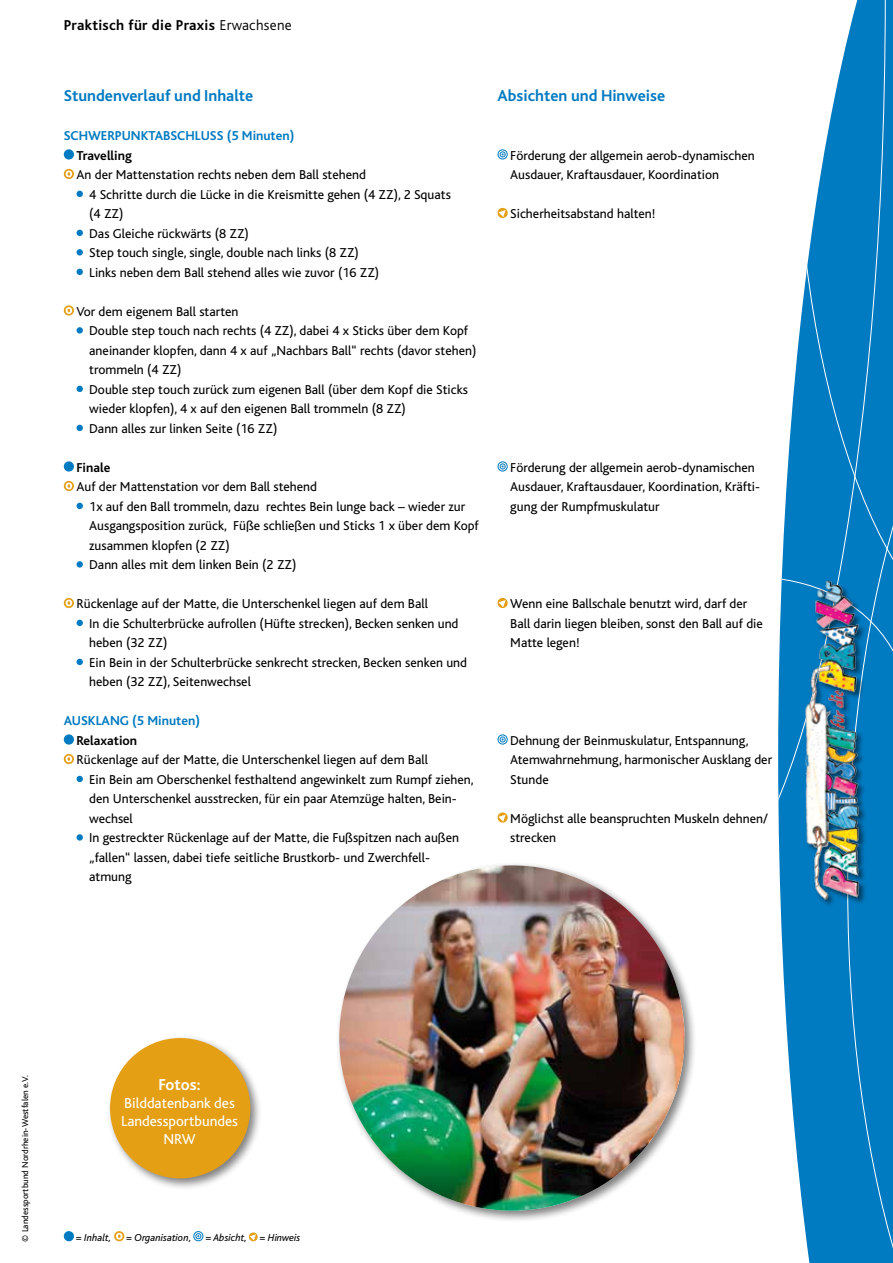
<style>
.page{position:relative;width:893px;height:1263px;background:#fff}
.page>*{position:absolute;margin:0;border:0;box-sizing:border-box;transform-origin:0 0}
.t1{font:700 16.5px "Bliss";color:#007ac1}
.t2{font:700 16.5px "Bliss";color:#fff}
.t3{font:15px/18px "Bliss";color:#fff;text-align:center}
.t4{font:700 15px "Bliss";letter-spacing:.02em;color:#000}
.t5{font:13.5px/19.5px "Bliss";color:#000}
.t6{font:700 13.5px "Bliss";color:#007ac1}
.t7{font:700 13.5px "Bliss";color:#000}
.t8{font:italic 10.5px "Bliss";color:#000}
.t9{font:9px "Bliss";color:#000}
.s1{font-weight:300}
</style>
<div class="page">
<svg style="left:497px;top:149px;width:11px;height:11px"></svg>
<svg style="left:497px;top:207px;width:11px;height:11px"></svg>
<svg style="left:497px;top:461px;width:11px;height:11px"></svg>
<svg style="left:497px;top:597px;width:11px;height:11px"></svg>
<svg style="left:497px;top:734px;width:11px;height:11px"></svg>
<svg style="left:497px;top:812px;width:11px;height:11px"></svg>
<div style="left:64px;top:149px;width:10px;height:11px;background:#007ac1;border-radius:50%"></div>
<svg style="left:64px;top:169px;width:10px;height:10px"></svg>
<svg style="left:66px;top:171px;width:6px;height:6px"></svg>
<svg style="left:77px;top:191px;width:6px;height:6px"></svg>
<svg style="left:77px;top:230px;width:6px;height:6px"></svg>
<div style="left:77px;top:249px;width:6px;height:7px;background:#007ac1;border-radius:50%"></div>
<svg style="left:77px;top:269px;width:6px;height:6px"></svg>
<svg style="left:64px;top:305px;width:10px;height:11px"></svg>
<svg style="left:66px;top:307px;width:6px;height:7px"></svg>
<div style="left:77px;top:327px;width:6px;height:7px;background:#007ac1;border-radius:50%"></div>
<svg style="left:77px;top:386px;width:6px;height:6px"></svg>
<svg style="left:77px;top:425px;width:6px;height:6px"></svg>
<div style="left:64px;top:461px;width:10px;height:11px;background:#007ac1;border-radius:50%"></div>
<svg style="left:64px;top:481px;width:10px;height:10px"></svg>
<svg style="left:66px;top:483px;width:6px;height:6px"></svg>
<svg style="left:77px;top:503px;width:6px;height:6px"></svg>
<div style="left:77px;top:561px;width:6px;height:7px;background:#007ac1;border-radius:50%"></div>
<svg style="left:64px;top:598px;width:10px;height:10px"></svg>
<svg style="left:66px;top:600px;width:6px;height:6px"></svg>
<svg style="left:77px;top:620px;width:6px;height:6px"></svg>
<svg style="left:77px;top:659px;width:6px;height:6px"></svg>
<div style="left:64px;top:734px;width:10px;height:11px;background:#007ac1;border-radius:50%"></div>
<svg style="left:64px;top:754px;width:10px;height:10px"></svg>
<svg style="left:66px;top:756px;width:6px;height:6px"></svg>
<svg style="left:77px;top:776px;width:6px;height:6px"></svg>
<div style="left:77px;top:834px;width:6px;height:7px;background:#007ac1;border-radius:50%"></div>
<svg style="left:803px;top:0;width:90px;height:301px"></svg>
<svg style="left:778px;top:301px;width:115px;height:962px;background:#1b88c7"></svg>
<img style="left:805px;top:574px;width:62px;height:335px">
<div style="left:64px;top:1231px;width:10px;height:10px;background:#007ac1;border-radius:50%"></div>
<svg style="left:114px;top:1231px;width:10px;height:10px"></svg>
<svg style="left:116px;top:1233px;width:6px;height:6px"></svg>
<svg style="left:193px;top:1231px;width:10px;height:10px"></svg>
<svg style="left:248px;top:1232px;width:10px;height:10px"></svg>
<div style="left:335px;top:861px;width:362px;height:362px;background:#000;opacity:.5"></div>
<img style="left:339px;top:865px;width:345px;height:346px;border-radius:173px">
<div style="left:106px;top:1034px;width:157px;height:157px;background:#000;opacity:.5"></div>
<div style="left:111px;top:1039px;width:138px;height:138px;background:#e49f15;border-radius:50%"></div>
<p class="t4" style="left:64px;top:18px;width:230px">Praktisch für die Praxis <span class="s1">Erwachsene</span></p>
<p class="t1" style="left:64px;top:87px;width:191px">Stundenverlauf und Inhalte</p>
<p class="t6" style="left:64px;top:129px;width:232px">SCHWERPUNKTABSCHLUSS (5 Minuten)</p>
<p class="t7" style="left:77px;top:148px;width:57px">Travelling</p>
<p class="t5" style="left:89px;top:165px;width:363px;text-indent:-13px">An der Mattenstation rechts neben dem Ball stehend<br>4 Schritte durch die Lücke in die Kreismitte gehen (4 ZZ), 2 Squats (4 ZZ)<br>Das Gleiche rückwärts (8 ZZ)<br>Step touch single, single, double nach links (8 ZZ)<br>Links neben dem Ball stehend alles wie zuvor (16 ZZ)</p>
<p class="t5" style="left:89px;top:302px;width:389px;text-indent:-13px">Vor dem eigenem Ball starten<br>Double step touch nach rechts (4 ZZ), dabei 4 x Sticks über dem Kopf aneinander klopfen, dann 4 x auf „Nachbars Ball“ rechts (davor stehen) trommeln (4 ZZ)<br>Double step touch zurück zum eigenen Ball (über dem Kopf die Sticks wieder klopfen), 4 x auf den eigenen Ball trommeln (8 ZZ)<br>Dann alles zur linken Seite (16 ZZ)</p>
<p class="t7" style="left:77px;top:460px;width:35px">Finale</p>
<p class="t5" style="left:89px;top:477px;width:391px;text-indent:-13px">Auf der Mattenstation vor dem Ball stehend<br>1x auf den Ball trommeln, dazu rechtes Bein lunge back – wieder zur Ausgangsposition zurück, Füße schließen und Sticks 1 x über dem Kopf zusammen klopfen (2 ZZ)<br>Dann alles mit dem linken Bein (2 ZZ)</p>
<p class="t5" style="left:89px;top:594px;width:379px;text-indent:-13px">Rückenlage auf der Matte, die Unterschenkel liegen auf dem Ball<br>In die Schulterbrücke aufrollen (Hüfte strecken), Becken senken und heben (32 ZZ)<br>Ein Bein in der Schulterbrücke senkrecht strecken, Becken senken und heben (32 ZZ), Seitenwechsel</p>
<p class="t6" style="left:64px;top:714px;width:138px">AUSKLANG (5 Minuten)</p>
<p class="t7" style="left:77px;top:733px;width:62px">Relaxation</p>
<p class="t5" style="left:89px;top:750px;width:386px;text-indent:-13px">Rückenlage auf der Matte, die Unterschenkel liegen auf dem Ball<br>Ein Bein am Oberschenkel festhaltend angewinkelt zum Rumpf ziehen, den Unterschenkel ausstrecken, für ein paar Atemzüge halten, Bein&shy;wechsel<br>In gestreckter Rückenlage auf der Matte, die Fußspitzen nach außen „fallen“ lassen, dabei tiefe seitliche Brustkorb- und Zwerchfell&shy;atmung</p>
<p class="t1" style="left:497px;top:87px;width:169px">Absichten und Hinweise</p>
<p class="t5" style="left:510px;top:146px;width:246px">Förderung der allgemein aerob-dynamischen<br>Ausdauer, Kraftausdauer, Koordination</p>
<p class="t5" style="left:510px;top:204px;width:147px">Sicherheitsabstand halten!</p>
<p class="t5" style="left:510px;top:458px;width:251px">Förderung der allgemein aerob-dynamischen<br>Ausdauer, Kraftausdauer, Koordination, Kräfti&shy;gung der Rumpfmuskulatur</p>
<p class="t5" style="left:510px;top:594px;width:254px">Wenn eine Ballschale benutzt wird, darf der<br>Ball darin liegen bleiben, sonst den Ball auf die<br>Matte legen!</p>
<p class="t5" style="left:510px;top:731px;width:263px">Dehnung der Beinmuskulatur, Entspannung,<br>Atemwahrnehmung, harmonischer Ausklang der<br>Stunde</p>
<p class="t5" style="left:510px;top:809px;width:259px">Möglichst alle beanspruchten Muskeln dehnen/ strecken</p>
<p class="t9" style="left:20px;top:1242px;width:168px;rotate:-90deg">© Landessportbund Nordrhein-Westfalen e.V.</p>
<p class="t2" style="left:159px;top:1076px;width:43px">Fotos:</p>
<p class="t3" style="left:121px;top:1094px;width:119px">Bilddatenbank des<br>Landessportbundes<br>NRW</p>
<p class="t8" style="left:76px;top:1232px;width:37px">= Inhalt,</p>
<p class="t8" style="left:126px;top:1232px;width:67px">= Organisation,</p>
<p class="t8" style="left:205px;top:1232px;width:96px">= Absicht, = Hinweis</p>
</div>
